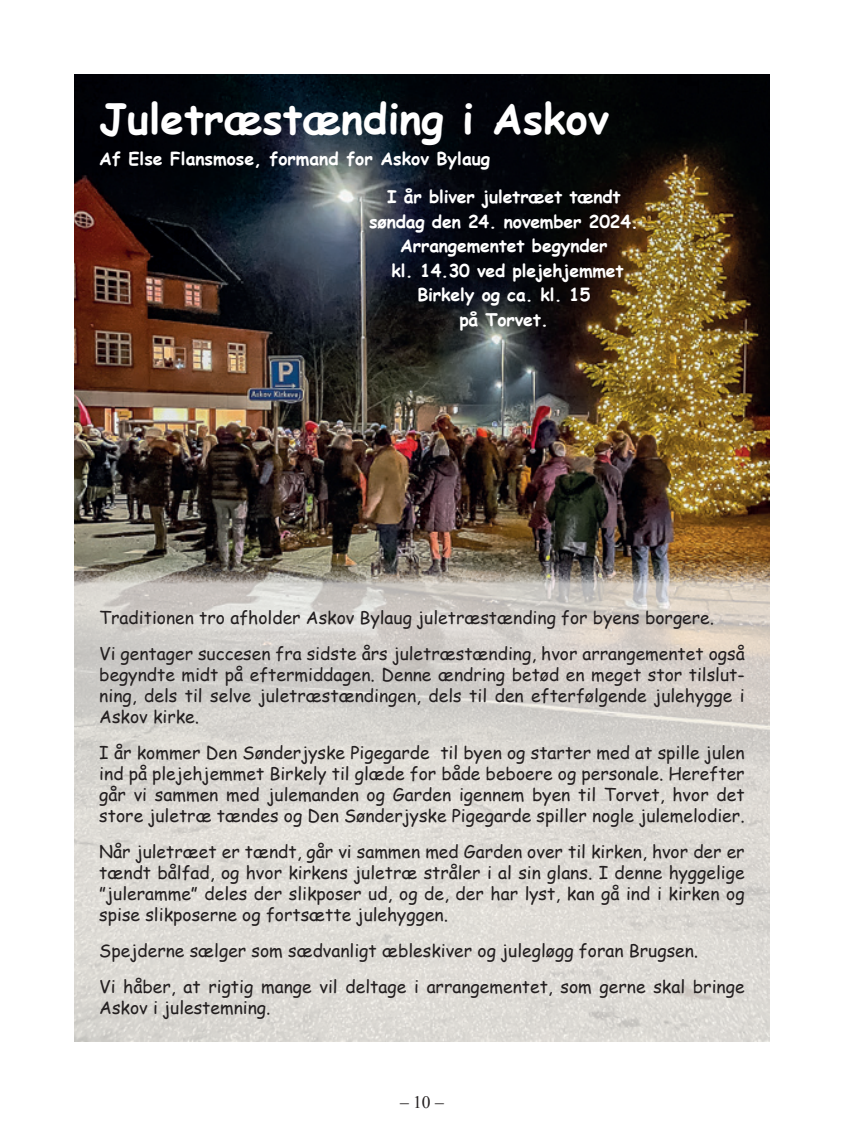
<style>
.page{position:relative;width:844px;height:1141px;background:#fff}
.page>*{position:absolute;margin:0;border:0;box-sizing:border-box;transform-origin:0 0}
.t1{font:700 42px "Comic Sans MS";color:#fff}
.t2{font:17.5px/21px "Comic Sans MS";color:#231f20;text-align:justify}
.t3{font:700 17.5px "Comic Sans MS";letter-spacing:-.01em;color:#fff}
.t4{font:17.5px "Times New Roman";color:#231f20}
</style>
<div class="page">
<img style="left:74px;top:74px;width:695px;height:484px">
<svg style="left:74px;top:558px;width:696px;height:484px;background:#d6d2cc"></svg>
<p class="t1" style="left:99px;top:87px;width:510px">Juletræstænding i Askov</p>
<p class="t3" style="left:99px;top:145px;width:392px">Af Else Flansmose, formand for Askov Bylaug</p>
<p class="t3" style="left:387px;top:184px;width:235px">I år bliver juletræet tændt</p>
<p class="t3" style="left:369px;top:208px;width:271px">søndag den 24. november 2024.</p>
<p class="t3" style="left:400px;top:233px;width:209px">Arrangementet begynder</p>
<p class="t3" style="left:391px;top:257px;width:234px">kl. 14.30 ved plejehjemmet</p>
<p class="t3" style="left:417px;top:282px;width:174px">Birkely og ca. kl. 15</p>
<p class="t3" style="left:459px;top:306px;width:91px">på Torvet.</p>
<p class="t2" style="left:99px;top:607px;width:616px">Traditionen tro afholder Askov Bylaug juletræstænding for byens borgere.</p>
<p class="t2" style="left:99px;top:643px;width:646px">Vi gentager succesen fra sidste års juletræstænding, hvor arrangementet også begyndte midt på eftermiddagen. Denne ændring betød en meget stor tilslut&shy;ning, dels til selve juletræstændingen, dels til den efterfølgende julehygge i Askov kirke.</p>
<p class="t2" style="left:99px;top:741px;width:646px">I år kommer Den Sønderjyske Pigegarde til byen og starter med at spille julen ind på plejehjemmet Birkely til glæde for både beboere og personale. Herefter går vi sammen med julemanden og Garden igennem byen til Torvet, hvor det store juletræ tændes og Den Sønderjyske Pigegarde spiller nogle julemelodier.</p>
<p class="t2" style="left:99px;top:840px;width:646px">Når juletræet er tændt, går vi sammen med Garden over til kirken, hvor der er tændt bålfad, og hvor kirkens juletræ stråler i al sin glans. I denne hyggelige ”juleramme” deles der slikposer ud, og de, der har lyst, kan gå ind i kirken og spise slikposerne og fortsætte julehyggen.</p>
<p class="t2" style="left:99px;top:939px;width:600px">Spejderne sælger som sædvanligt æbleskiver og julegløgg foran Brugsen.</p>
<p class="t2" style="left:99px;top:975px;width:646px">Vi håber, at rigtig mange vil deltage i arrangementet, som gerne skal bringe<br>Askov i julestemning.</p>
<p class="t4" style="left:400px;top:1091px;width:45px">– 10 –</p>
</div>
